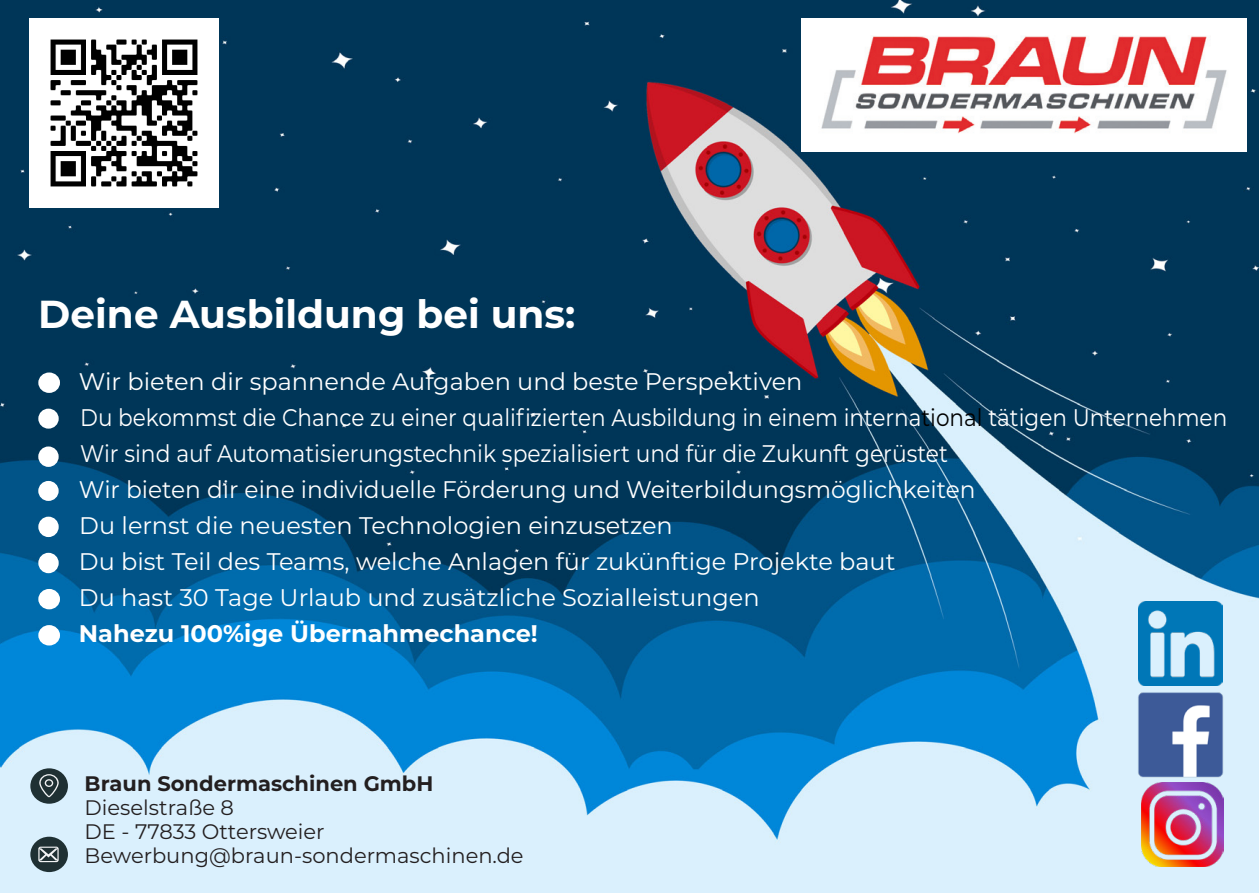
<style>
.page{position:relative;width:1259px;height:893px;background:#fff}
.page>*{position:absolute;margin:0;border:0;box-sizing:border-box;transform-origin:0 0}
.t1{font:700 39px "Montserrat";color:#fff}
.t2{font:24px/36px "Montserrat";color:#fff}
.t3{font:24px "Montserrat";color:#fff;scale:.9 1}
.t4{font:24px "Montserrat";color:#fff;scale:.91 1}
.t5{font:21px/24px "Montserrat";color:#231f20}
.t6{font:700 21px "Montserrat";color:#231f20}
.s1{color:#000}
.s2{font-weight:700}
</style>
<div class="page">
<img style="left:0;top:0;width:1259px;height:893px">
<img style="left:801px;top:18px;width:445px;height:133px">
<img style="left:1138px;top:601px;width:84px;height:85px">
<img style="left:1135px;top:689px;width:90px;height:91px">
<img style="left:1141px;top:782px;width:82px;height:85px">
<div style="left:30px;top:837px;width:38px;height:35px;background:#1f3033;border-radius:50%"></div>
<svg style="left:38px;top:847px;width:21px;height:15px"></svg>
<div style="left:30px;top:768px;width:38px;height:36px;background:#1f3033;border-radius:50%"></div>
<svg style="left:39px;top:774px;width:20px;height:23px"></svg>
<div style="left:40px;top:410px;width:17px;height:17px;background:#fff;border-radius:50%"></div>
<div style="left:38px;top:409px;width:21px;height:20px;border:3px solid #fff;border-radius:50%"></div>
<div style="left:40px;top:448px;width:17px;height:17px;background:#fff;border-radius:50%"></div>
<div style="left:38px;top:446px;width:21px;height:21px;border:3px solid #fff;border-radius:50%"></div>
<div style="left:40px;top:374px;width:18px;height:17px;background:#fff;border-radius:50%"></div>
<div style="left:38px;top:372px;width:22px;height:21px;border:3px solid #fff;border-radius:50%"></div>
<div style="left:40px;top:518px;width:17px;height:18px;background:#fff;border-radius:50%"></div>
<div style="left:38px;top:517px;width:21px;height:20px;border:3px solid #fff;border-radius:50%"></div>
<img style="left:30px;top:18px;width:189px;height:189px">
<div style="left:40px;top:554px;width:17px;height:18px;background:#fff;border-radius:50%"></div>
<div style="left:38px;top:553px;width:21px;height:20px;border:3px solid #fff;border-radius:50%"></div>
<div style="left:40px;top:590px;width:18px;height:18px;background:#fff;border-radius:50%"></div>
<div style="left:38px;top:589px;width:22px;height:20px;border:3px solid #fff;border-radius:50%"></div>
<div style="left:40px;top:627px;width:18px;height:17px;background:#fff;border-radius:50%"></div>
<div style="left:38px;top:625px;width:22px;height:20px;border:3px solid #fff;border-radius:50%"></div>
<div style="left:40px;top:482px;width:17px;height:17px;background:#fff;border-radius:50%"></div>
<div style="left:38px;top:481px;width:21px;height:20px;border:3px solid #fff;border-radius:50%"></div>
<p class="t1" style="left:38px;top:286px;width:539px">Deine Ausbildung bei uns:</p>
<p class="t2" style="left:79px;top:363px;width:725px">Wir bieten dir spannende Aufgaben und beste Perspektiven</p>
<p class="t3" style="left:80px;top:401px;width:1276px">Du bekommst die Chance zu einer qualifizierten Ausbildung in einem interna<span class="s1">tional</span> tätigen Unternehmen</p>
<p class="t4" style="left:80px;top:437px;width:955px">Wir sind auf Automatisierungstechnik spezialisiert und für die Zukunft gerüstet</p>
<p class="t2" style="left:79px;top:471px;width:898px">Wir bieten dir eine individuelle Förderung und Weiterbildungsmöglichkeiten</p>
<p class="t2" style="left:79px;top:507px;width:595px">Du lernst die neuesten Technologien einzusetzen</p>
<p class="t2" style="left:79px;top:543px;width:818px">Du bist Teil des Teams, welche Anlagen für zukünftige Projekte baut</p>
<p class="t2" style="left:79px;top:579px;width:682px">Du hast 30 Tage Urlaub und zusätzliche Sozialleistungen<br><span class="s2">Nahezu 100%ige Übernahmechance!</span></p>
<p class="t6" style="left:85px;top:768px;width:350px">Braun Sondermaschinen GmbH</p>
<p class="t5" style="left:85px;top:794px;width:151px">Dieselstraße 8</p>
<p class="t5" style="left:85px;top:818px;width:440px">DE - 77833 Ottersweier<br>Bewerbung@braun-sondermaschinen.de</p>
</div>
